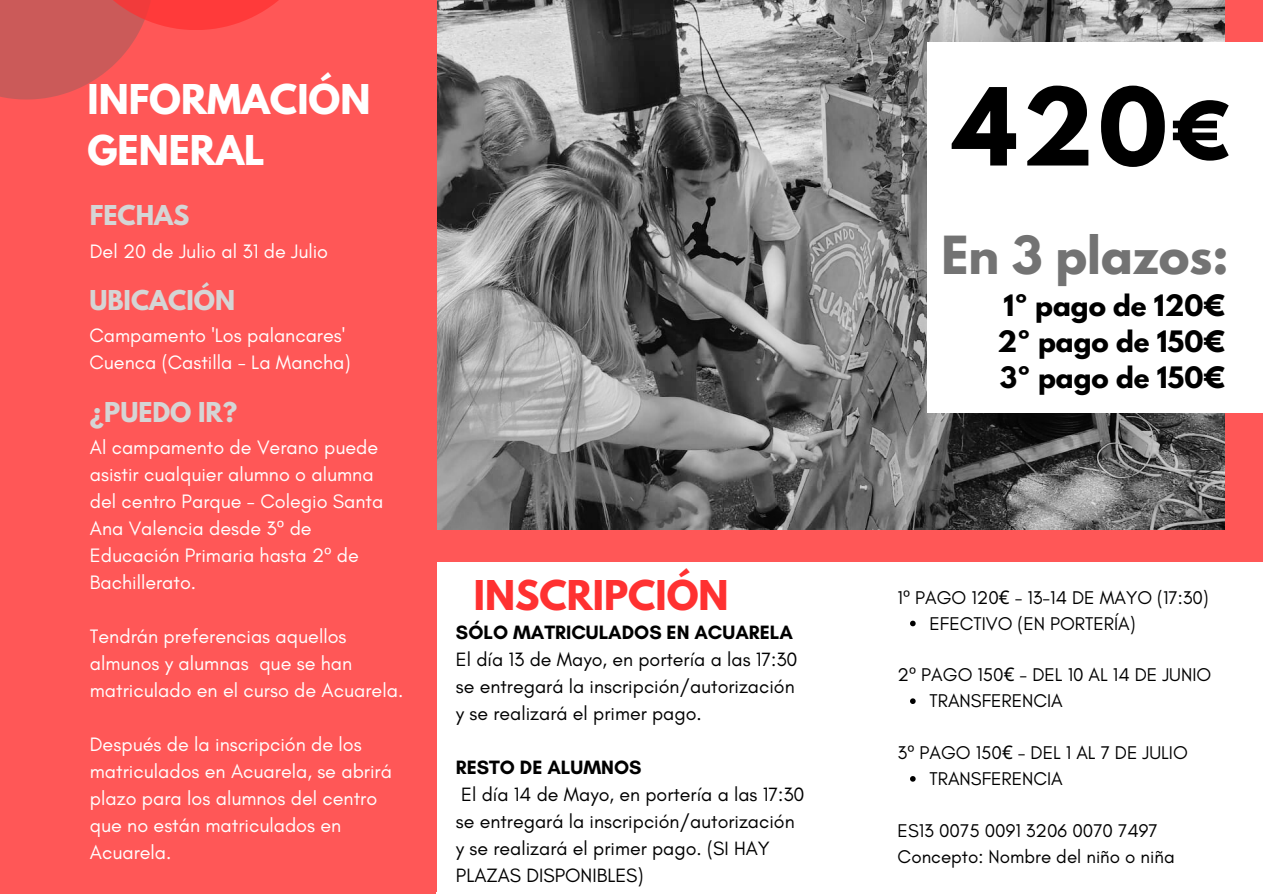
<style>
.page{position:relative;width:1263px;height:894px;background:#fff}
.page>*{position:absolute;margin:0;border:0;box-sizing:border-box;transform-origin:0 0}
.t1{font:700 95.1px "League Spartan";color:#000}
.t2{font:700 70.65px "League Spartan";color:#000}
.t3{font:700 46.5px "League Spartan";color:#737373}
.t4{font:700 36.3px/50.7px "League Spartan";color:#fff}
.t5{font:700 36.3px "League Spartan";color:#ff3131}
.t6{font:700 26.1px/36px "League Spartan";color:#000;text-align:justify}
.t7{font:700 24.15px "League Spartan";color:#d5d5d5}
.t8{font:19.8px/27px "Glacial Indifference";color:#fff}
.t9{font:19.65px/27px "Glacial Indifference";color:#000}
.t10{font:700 19.65px "Glacial Indifference";color:#000}
.t11{font:18.75px "Glacial Indifference";color:#000}
.s1{font-family:"Noto Sans"}
.s2{font-weight:700}
</style>
<div class="page">
<div style="left:0;top:0;width:1263px;height:893px;background:#ff5757"></div>
<img style="left:437px;top:0;width:787px;height:529px">
<div style="left:436px;top:562px;width:827px;height:331px;background:#fff"></div>
<svg style="left:0;top:0;width:140px;height:99px;fill:#cb5a59"></svg>
<svg style="left:66px;top:0;width:213px;height:30px;fill:#ff3b3b"></svg>
<div style="left:927px;top:42px;width:336px;height:370px;background:#fff"></div>
<svg style="left:910px;top:620px;width:6px;height:6px"></svg>
<svg style="left:910px;top:698px;width:6px;height:5px"></svg>
<svg style="left:910px;top:776px;width:6px;height:5px"></svg>
<h3 class="t4" style="left:88px;top:79px;width:284px">INFORMACIÓN<br>GENERAL</h3>
<p class="t7" style="left:90px;top:203px;width:101px">FECHAS</p>
<h4 class="t8" style="left:90px;top:237px;width:240px">Del 20 de Julio al 31 de Julio</h4>
<p class="t7" style="left:89px;top:288px;width:147px">UBICACIÓN</p>
<p class="t8" style="left:89px;top:321px;width:257px">Campamento 'Los palancares'</p>
<p class="t8" style="left:89px;top:348px;width:262px">Cuenca (Castilla - La Mancha)</p>
<p class="t7" style="left:90px;top:399px;width:149px">¿PUEDO IR?</p>
<h2 class="t8" style="left:90px;top:433px;width:295px">Al campamento de Verano puede asistir cualquier alumno o alumna del centro Parque - Colegio Santa<br>Ana Valencia desde 3<span class="s1">º</span> de<br>Educación Primaria hasta 2<span class="s1">º</span> de<br>Bachillerato.</h2>
<h5 class="t8" style="left:90px;top:622px;width:315px">Tendrán preferencias aquellos almunos y alumnas que se han matriculado en el curso de Acuarela.</h5>
<p class="t8" style="left:90px;top:730px;width:304px">Después de la inscripción de los matriculados en Acuarela, se abrirá plazo para los alumnos del centro que no están matriculados en<br>Acuarela.</p>
<p class="t5" style="left:474px;top:577px;width:256px">INSCRIPCIÓN</p>
<p class="t9" style="left:456px;top:618px;width:343px"><span class="s2">SÓLO MATRICULADOS EN ACUARELA </span>El día 13 de Mayo, en portería a las 17:30 se entregará la inscripción/autorización y se realizará el primer pago.</p>
<h4 class="t10" style="left:456px;top:755px;width:187px">RESTO DE ALUMNOS</h4>
<p class="t9" style="left:456px;top:780px;width:350px">El día 14 de Mayo, en portería a las 17:30 se entregará la inscripción/autorización y se realizará el primer pago. (SI HAY PLAZAS DISPONIBLES)</p>
<h4 class="t1" style="left:954px;top:80px;width:215px">420</h4>
<p class="t2" style="left:1171px;top:96px;width:60px">€</p>
<h1 class="t3" style="left:941px;top:232px;width:289px">En 3 plazos:</h1>
<h3 class="t6" style="left:998px;top:290px;width:229px">1º pago de 120€ 2º pago de 150€ 3º pago de 150€</h3>
<p class="t11" style="left:898px;top:585px;width:313px">1<span class="s1">º</span> PAGO 120<span class="s1">€</span> - 13-14 DE MAYO (17:30)</p>
<p class="t11" style="left:929px;top:611px;width:207px">EFECTIVO (EN PORTERÍA)</p>
<p class="t11" style="left:898px;top:663px;width:315px">2<span class="s1">º</span> PAGO 150<span class="s1">€</span> - DEL 10 AL 14 DE JUNIO</p>
<h6 class="t11" style="left:929px;top:689px;width:135px">TRANSFERENCIA</h6>
<p class="t11" style="left:898px;top:741px;width:292px">3<span class="s1">º</span> PAGO 150<span class="s1">€</span> - DEL 1 AL 7 DE JULIO</p>
<h6 class="t11" style="left:929px;top:767px;width:135px">TRANSFERENCIA</h6>
<p class="t11" style="left:898px;top:818px;width:262px">ES13 0075 0091 3206 0070 7497</p>
<h6 class="t11" style="left:898px;top:844px;width:279px">Concepto: Nombre del niño o niña</h6>
</div>
